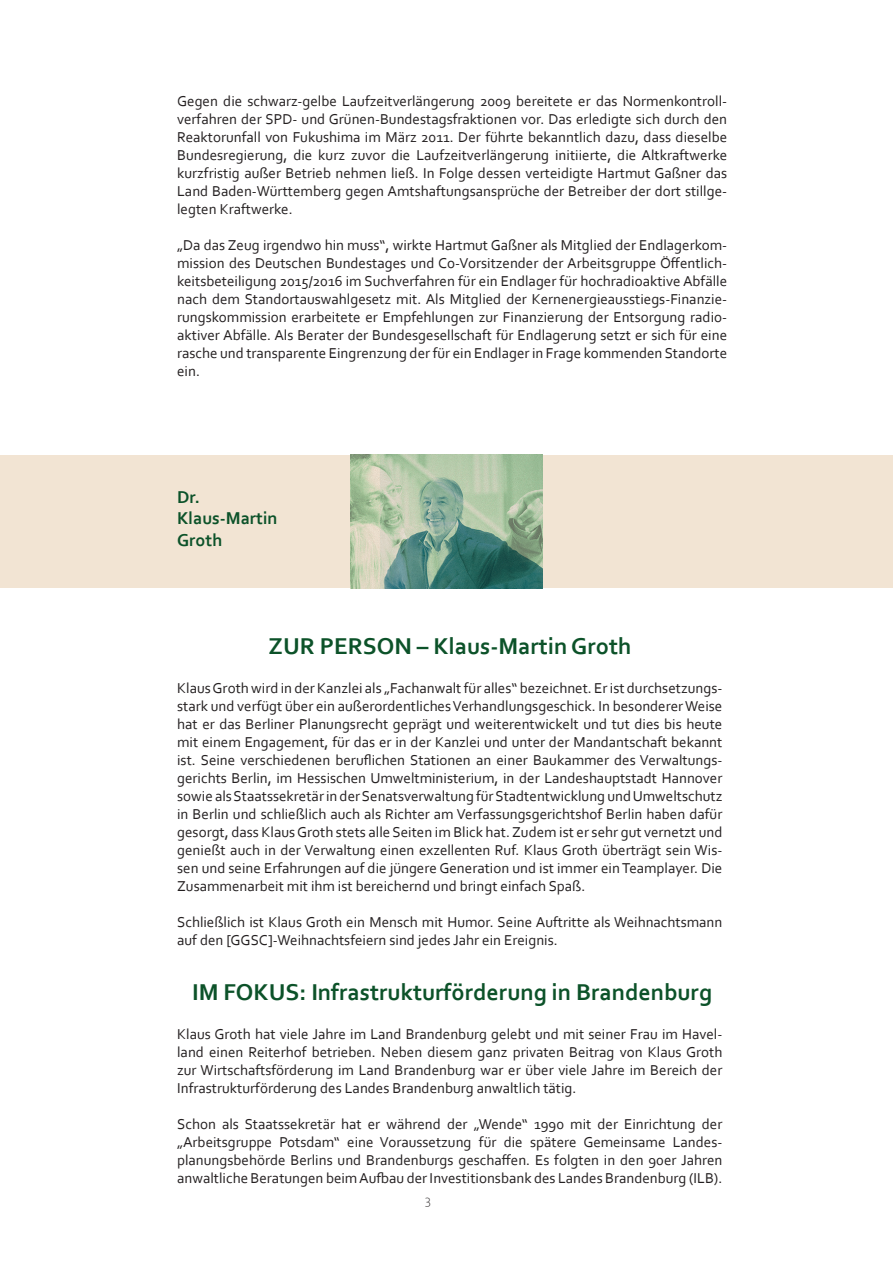
<style>
.page{position:relative;width:893px;height:1263px;background:#fff}
.page>*{position:absolute;margin:0;border:0;box-sizing:border-box;transform-origin:0 0}
.t1{font:700 24px "Corbel";color:#0c5229}
.t2{font:700 18px/21.6px "Corbel";color:#0c5229}
.t3{font:15px/18px "Corbel";color:#231f20;text-align:justify}
.t4{font:300 13.5px "Corbel";color:#231f20}
</style>
<div class="page">
<div style="left:1px;top:455px;width:892px;height:133px;background:#f2e4d3"></div>
<img style="left:350px;top:454px;width:193px;height:135px">
<p class="t3" style="left:177px;top:91px;width:551px">Gegen die schwarz-gelbe Laufzeitverlängerung 2009 bereitete er das Normenkontroll&shy;verfahren der SPD- und Grünen-Bundestagsfraktionen vor. Das erledigte sich durch den Reaktorunfall von Fukushima im März 2011. Der führte bekanntlich dazu, dass dieselbe Bundesregierung, die kurz zuvor die Laufzeitverlängerung initiierte, die Altkraftwerke kurzfristig außer Betrieb nehmen ließ. In Folge dessen verteidigte Hartmut Gaßner das Land Baden-Württemberg gegen Amtshaftungsansprüche der Betreiber der dort stillge&shy;legten Kraftwerke.</p>
<p class="t3" style="left:177px;top:235px;width:551px">„Da das Zeug irgendwo hin muss“, wirkte Hartmut Gaßner als Mitglied der Endlagerkom&shy;mission des Deutschen Bundestages und Co-Vorsitzender der Arbeitsgruppe Öffentlich&shy;keitsbeteiligung 2015/2016 im Suchverfahren für ein Endlager für hochradioaktive Abfälle nach dem Standortauswahlgesetz mit. Als Mitglied der Kernenergieausstiegs-Finanzie&shy;rungskommission erarbeitete er Empfehlungen zur Finanzierung der Entsorgung radio&shy;aktiver Abfälle. Als Berater der Bundesgesellschaft für Endlagerung setzt er sich für eine rasche und transparente Eingrenzung der für ein Endlager in Frage kommenden Standorte ein.</p>
<p class="t2" style="left:177px;top:485px;width:102px">Dr.<br>Klaus-Martin<br>Groth</p>
<h1 class="t1" style="left:269px;top:631px;width:365px">ZUR PERSON – Klaus-Martin Groth</h1>
<p class="t3" style="left:177px;top:678px;width:547px">Klaus Groth wird in der Kanzlei als „Fachanwalt für alles“ bezeichnet. Er ist durchsetzungs&shy;stark und verfügt über ein außerordentliches Verhandlungsgeschick. In besonderer Weise hat er das Berliner Planungsrecht geprägt und weiterentwickelt und tut dies bis heute mit einem Engagement, für das er in der Kanzlei und unter der Mandantschaft bekannt ist. Seine verschiedenen beruflichen Stationen an einer Baukammer des Verwaltungs&shy;gerichts Berlin, im Hessischen Umweltministerium, in der Landeshauptstadt Hannover sowie als Staatssekretär in der Senatsverwaltung für Stadtentwicklung und Umweltschutz in Berlin und schließlich auch als Richter am Verfassungsgerichtshof Berlin haben dafür gesorgt, dass Klaus Groth stets alle Seiten im Blick hat. Zudem ist er sehr gut vernetzt und genießt auch in der Verwaltung einen exzellenten Ruf. Klaus Groth überträgt sein Wis&shy;sen und seine Erfahrungen auf die jüngere Generation und ist immer ein Teamplayer. Die Zusammenarbeit mit ihm ist bereichernd und bringt einfach Spaß.</p>
<p class="t3" style="left:177px;top:912px;width:547px">Schließlich ist Klaus Groth ein Mensch mit Humor. Seine Auftritte als Weihnachtsmann auf den [GGSC]-Weihnachtsfeiern sind jedes Jahr ein Ereignis.</p>
<h1 class="t1" style="left:192px;top:977px;width:522px">IM FOKUS: Infrastrukturförderung in Brandenburg</h1>
<p class="t3" style="left:177px;top:1025px;width:547px">Klaus Groth hat viele Jahre im Land Brandenburg gelebt und mit seiner Frau im Havel&shy;land einen Reiterhof betrieben. Neben diesem ganz privaten Beitrag von Klaus Groth zur Wirtschaftsförderung im Land Brandenburg war er über viele Jahre im Bereich der Infrastrukturförderung des Landes Brandenburg anwaltlich tätig.</p>
<p class="t3" style="left:177px;top:1115px;width:547px">Schon als Staatssekretär hat er während der „Wende“ 1990 mit der Einrichtung der „Arbeitsgruppe Potsdam“ eine Voraussetzung für die spätere Gemeinsame Landes&shy;planungsbehörde Berlins und Brandenburgs geschaffen. Es folgten in den 90er Jahren anwaltliche Beratungen beim Aufbau der Investitionsbank des Landes Brandenburg (ILB).</p>
<p class="t4" style="left:425px;top:1191px;width:7px">3</p>
</div>
